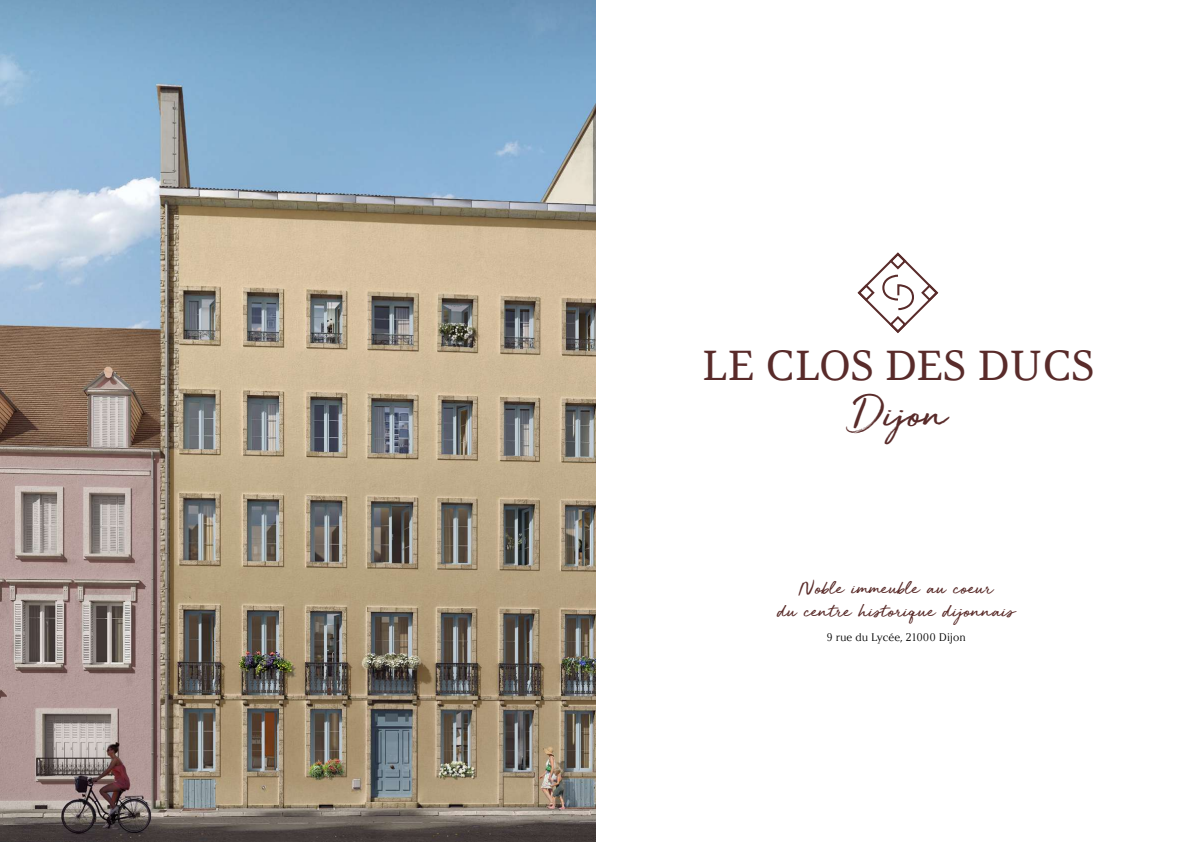
<style>
.page{position:relative;width:1191px;height:842px;background:#fff}
.page>*{position:absolute;margin:0;border:0;box-sizing:border-box;transform-origin:0 0}
.t1{font:47.4px "Golden Plains";color:#592b2a}
.t2{font:41.8px "Argesta Text";letter-spacing:-.005em;color:#592b2a}
.t3{font:22px/23px "Golden Plains";color:#592b29;text-align:center}
.t4{font:11px "Argesta Display";color:#000}
</style>
<div class="page">
<img style="left:0;top:0;width:595px;height:842px">
<svg style="left:857px;top:252px;width:82px;height:81px"></svg>
<h2 class="t2" style="left:701px;top:340px;width:394px">LE CLOS DES DUCS</h2>
<h1 class="t1" style="left:850px;top:390px;width:98px">Dijon</h1>
<p class="t3" style="left:777px;top:578px;width:239px">Noble immeuble au coeur<br>du centre historique dijonnais</p>
<p class="t4" style="left:826px;top:631px;width:141px">9 rue du Lycée, 21000 Dijon</p>
</div>
